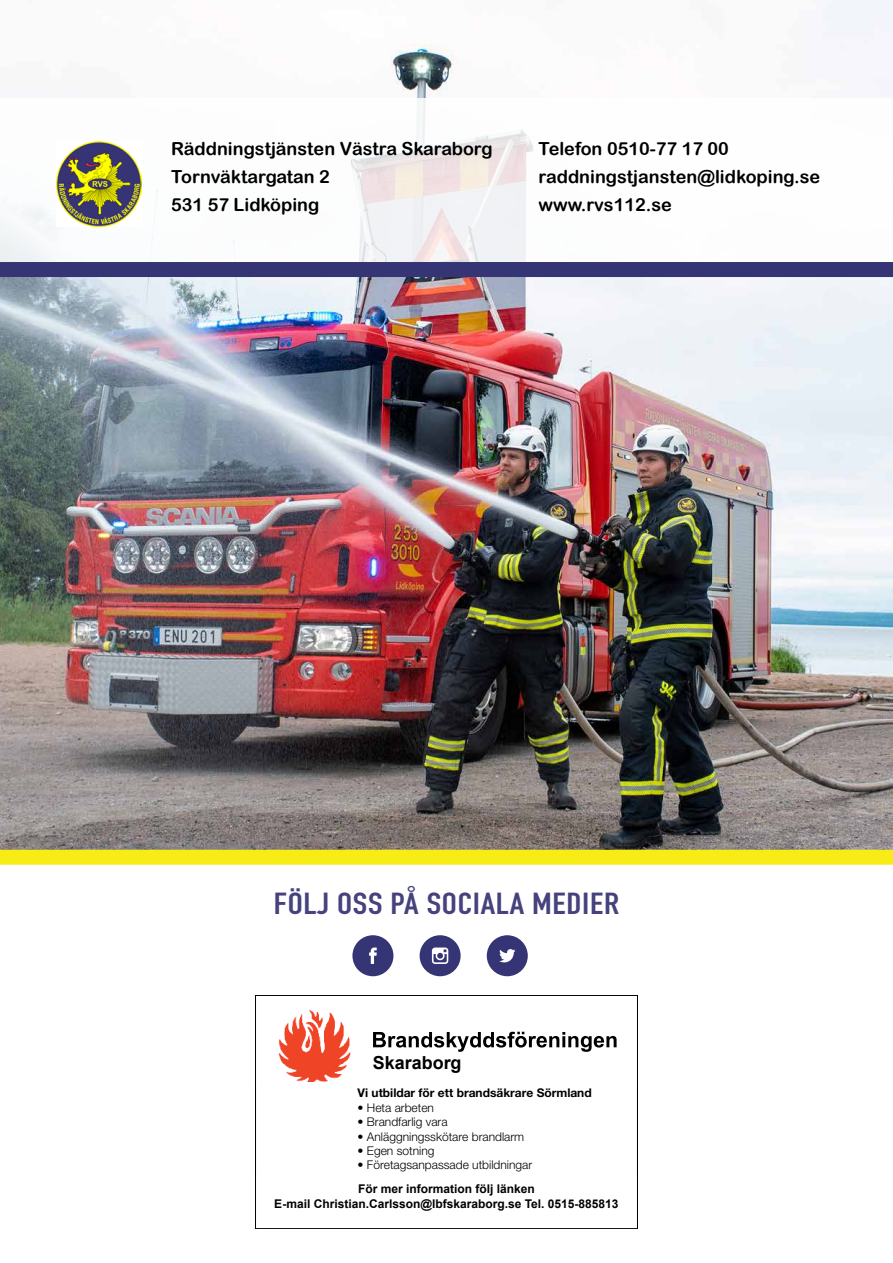
<style>
.page{position:relative;width:893px;height:1263px;background:#fff}
.page>*{position:absolute;margin:0;border:0;box-sizing:border-box;transform-origin:0 0}
.t1{font:700 30px "DIN Condensed";letter-spacing:.02em;color:#45427d;scale:1.18 1}
.t2{font:18px/28.2px "Arial Rounded MT Bold";color:#000}
.t3{font:700 18px "Arial";color:#000}
.t4{font:700 12px "Helvetica Neue LT Std";color:#000}
.t5{font:300 12px "Helvetica Neue LT Std";color:#000}
.t6{font:700 12px "Arial";color:#000}
</style>
<div class="page">
<img style="left:0;top:0;width:893px;height:850px">
<div style="left:0;top:99px;width:893px;height:167px;background:#fff"></div>
<svg style="left:373px;top:1032px;width:244px;height:20px"></svg>
<img style="left:278px;top:1009px;width:73px;height:73px">
<div style="left:255px;top:995px;width:383px;height:234px;border:1px solid #000"></div>
<img style="left:57px;top:142px;width:84px;height:84px">
<div style="left:0;top:262px;width:893px;height:15px;background:#353475"></div>
<div style="left:0;top:850px;width:893px;height:15px;background:#f7ec16"></div>
<div style="left:352px;top:935px;width:41px;height:41px;background:#353475;border-radius:50%"></div>
<div style="left:420px;top:935px;width:41px;height:41px;background:#353475;border-radius:50%"></div>
<div style="left:487px;top:935px;width:41px;height:41px;background:#353475;border-radius:50%"></div>
<svg style="left:432px;top:947px;width:16px;height:17px"></svg>
<svg style="left:369px;top:947px;width:8px;height:17px"></svg>
<svg style="left:499px;top:949px;width:16px;height:13px"></svg>
<p class="t2" style="left:171px;top:134px;width:323px">Räddningstjänsten Västra Skaraborg<br>Tornväktargatan 2<br>531 57 Lidköping</p>
<p class="t2" style="left:539px;top:134px;width:283px">Telefon 0510-77 17 00 raddningstjansten@lidkoping.se www.rvs112.se</p>
<h1 class="t1" style="left:274px;top:884px;width:294px">FÖLJ OSS PÅ SOCIALA MEDIER</h1>
<p class="t3" style="left:373px;top:1050px;width:90px">Skaraborg</p>
<p class="t4" style="left:358px;top:1085px;width:236px">Vi utbildar för ett brandsäkrare Sörmland</p>
<p class="t5" style="left:358px;top:1100px;width:78px">• Heta arbeten</p>
<p class="t5" style="left:358px;top:1114px;width:92px">• Brandfarlig vara</p>
<p class="t5" style="left:358px;top:1129px;width:168px">• Anläggningsskötare brandlarm</p>
<p class="t5" style="left:358px;top:1143px;width:78px">• Egen sotning</p>
<p class="t5" style="left:358px;top:1158px;width:176px">• Företagsanpassade utbildningar</p>
<p class="t4" style="left:358px;top:1178px;width:178px">För mer information följ länken</p>
<p class="t6" style="left:274px;top:1195px;width:346px">E-mail Christian.Carlsson@lbfskaraborg.se Tel. 0515-885813</p>
<p class="t4" style="left:303px;top:1193px;width:288px">E-mail: info@lbfsodermanland.se Tel. 0730-314840</p>
</div>
